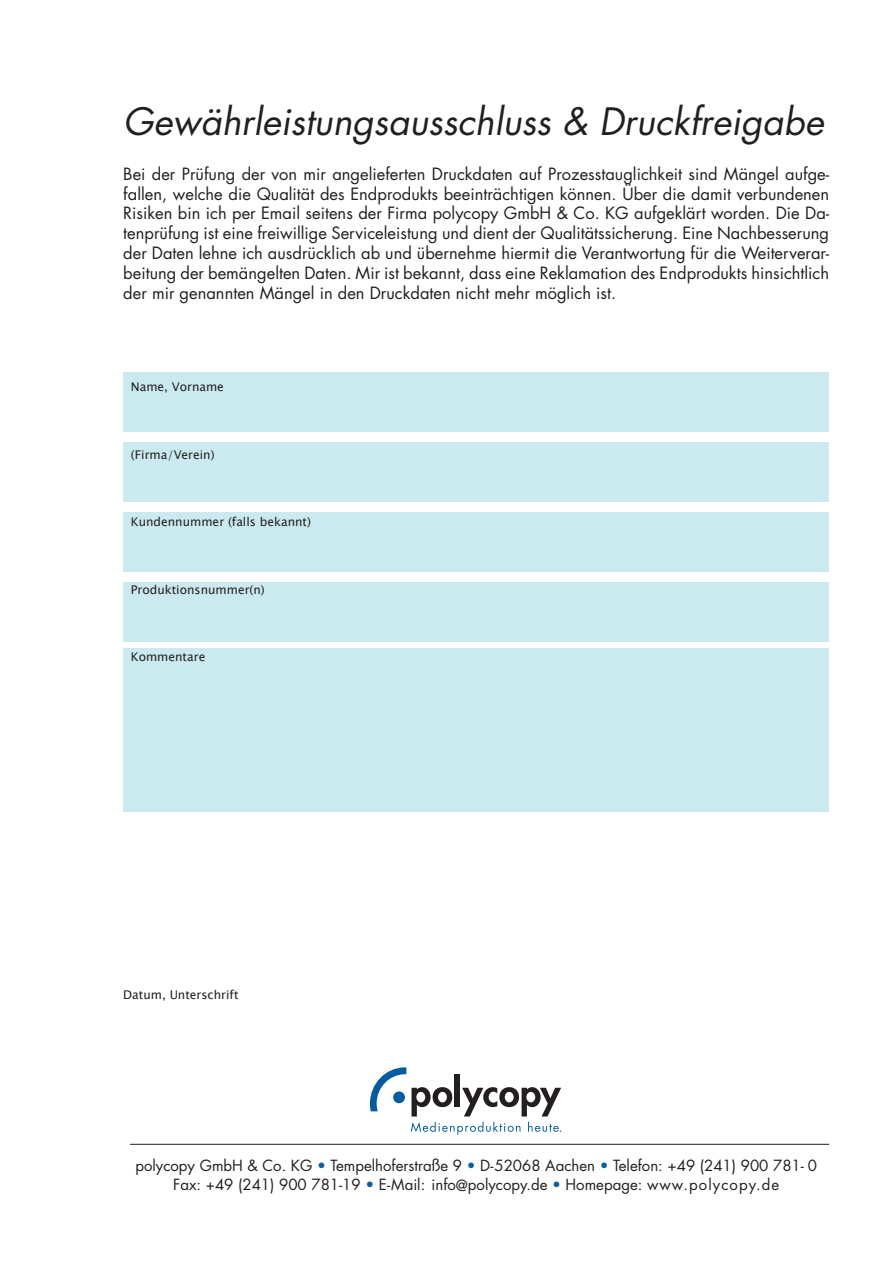
<style>
.page{position:relative;width:893px;height:1263px;background:#fff}
.page>*{position:absolute;margin:0;border:0;box-sizing:border-box;transform-origin:0 0}
.t1{font:italic 36.75px "Futura LT";color:#231f20}
.t2{font:16.5px/19.8px "Futura LT";color:#231f20;text-align:justify}
.t3{font:15px/19px "Futura LT";color:#231f20;text-align:center}
.t4{font:12px "Lucida Sans Unicode";color:#231f20}
.s1{color:#095fa8}
</style>
<div class="page">
<div style="left:123px;top:372px;width:706px;height:60px;background:#cbeaef"></div>
<div style="left:123px;top:512px;width:706px;height:60px;background:#cbeaef"></div>
<div style="left:123px;top:442px;width:706px;height:60px;background:#cbeaef"></div>
<div style="left:123px;top:583px;width:706px;height:59px;background:#cbeaef"></div>
<div style="left:123px;top:648px;width:706px;height:164px;background:#cbeaef"></div>
<svg style="left:370px;top:1067px;width:36px;height:44px"></svg>
<div style="left:393px;top:1091px;width:12px;height:12px;background:#015ca3;border-radius:50%"></div>
<svg style="left:411px;top:1122px;width:109px;height:13px"></svg>
<svg style="left:528px;top:1122px;width:33px;height:10px"></svg>
<svg style="left:412px;top:1087px;width:40px;height:29px"></svg>
<div style="left:455px;top:1074px;width:5px;height:32px;background:#231f20"></div>
<svg style="left:462px;top:1087px;width:99px;height:29px"></svg>
<hr style="left:130px;top:1144px;width:699px;height:1px;background:#231f20">
<h1 class="t1" style="left:123px;top:98px;width:702px">Gewährleistungsausschluss &amp; Druckfreigabe</h1>
<p class="t2" style="left:123px;top:164px;width:707px">Bei der Prüfung der von mir angelieferten Druckdaten auf Prozesstauglichkeit sind Mängel aufge&shy;fallen, welche die Qualität des Endprodukts beeinträchtigen können. Über die damit verbundenen Risiken bin ich per Email seitens der Firma polycopy GmbH &amp; Co. KG aufgeklärt worden. Die Da&shy;tenprüfung ist eine freiwillige Serviceleistung und dient der Qualitätssicherung. Eine Nachbesserung der Daten lehne ich ausdrücklich ab und übernehme hiermit die Verantwortung für die Weiterverar&shy;beitung der bemängelten Daten. Mir ist bekannt, dass eine Reklamation des Endprodukts hinsichtlich der mir genannten Mängel in den Druckdaten nicht mehr möglich ist.</p>
<p class="t4" style="left:131px;top:378px;width:95px">Name, Vorname</p>
<p class="t4" style="left:131px;top:445px;width:85px">(Firma/Verein)</p>
<p class="t4" style="left:131px;top:513px;width:182px">Kundennummer (falls bekannt)</p>
<p class="t4" style="left:131px;top:580px;width:135px">Produktionsnummer(n)</p>
<p class="t4" style="left:131px;top:648px;width:76px">Kommentare</p>
<p class="t4" style="left:123px;top:985px;width:117px">Datum, Unterschrift</p>
<p class="t3" style="left:135px;top:1156px;width:683px">polycopy GmbH &amp; Co. KG <span class="s1">•</span> Tempelhoferstraße 9 <span class="s1">•</span> D-52068 Aachen <span class="s1">•</span> Telefon: +49 (241) 900 781- 0<br>Fax: +49 (241) 900 781-19 <span class="s1">•</span> E-Mail: info@polycopy.de <span class="s1">•</span> Homepage: www.polycopy.de</p>
</div>
